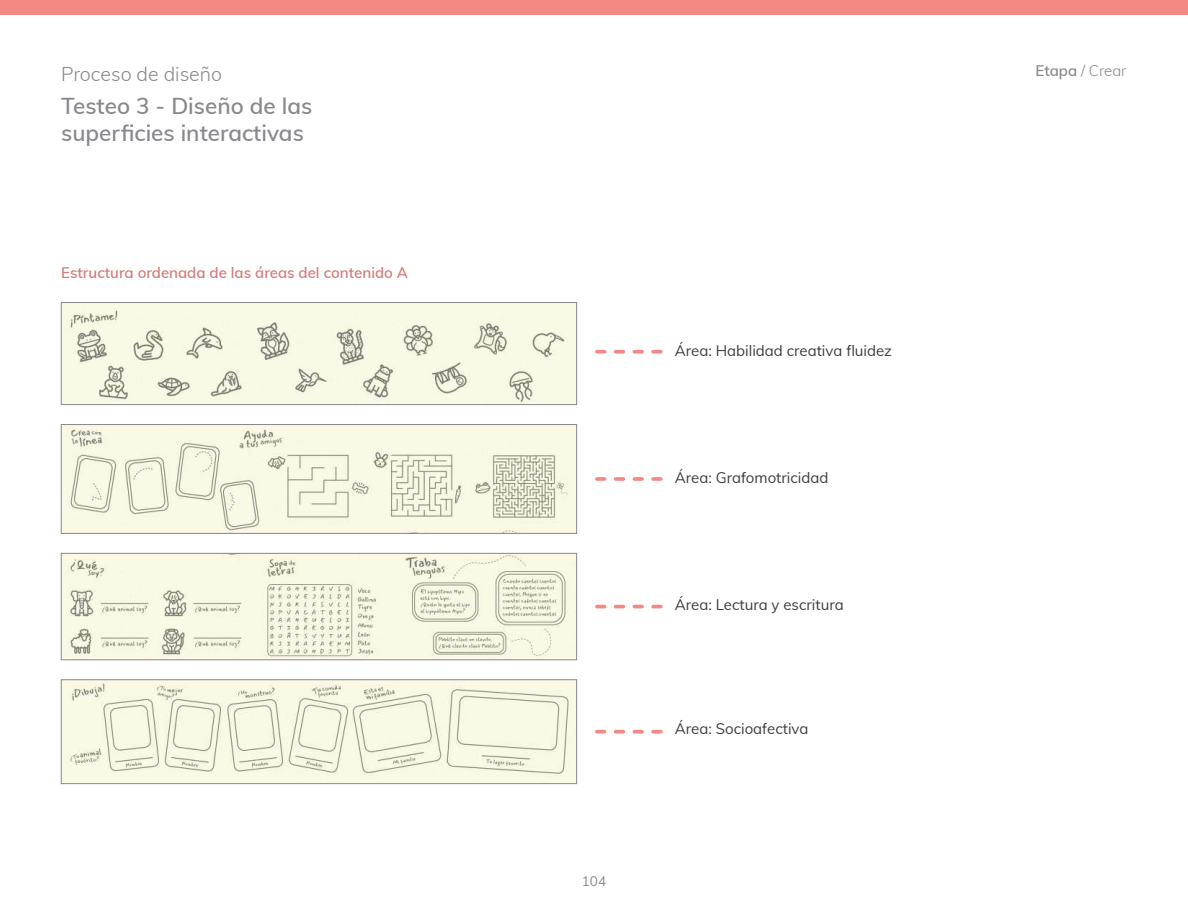
<style>
.page{position:relative;width:1188px;height:918px;background:#fff}
.page>*{position:absolute;margin:0;border:0;box-sizing:border-box;transform-origin:0 0}
.t1{font:600 22.5px/27px "Muli";color:#87898c}
.t2{font:300 19.5px "Muli";color:#87898c}
.t3{font:15px "Muli";color:#3e3e3f}
.t4{font:600 15px "Muli";color:#d47a78}
.t5{font:300 15px "Muli";color:#87898c}
.t6{font:13.5px "Muli";color:#87898c}
.s1{font-weight:600}
</style>
<div class="page">
<div style="left:0;top:0;width:1188px;height:14px;background:#f38885"></div>
<img style="left:63px;top:426px;width:512px;height:106px">
<div style="left:61px;top:424px;width:516px;height:110px;border:1px solid #87898c"></div>
<img style="left:63px;top:555px;width:512px;height:103px">
<div style="left:61px;top:553px;width:516px;height:107px;border:1px solid #87898c"></div>
<img style="left:63px;top:682px;width:512px;height:100px">
<div style="left:61px;top:680px;width:516px;height:104px;border:1px solid #87898c"></div>
<img style="left:63px;top:304px;width:512px;height:99px">
<div style="left:61px;top:302px;width:516px;height:103px;border:1px solid #87898c"></div>
<svg style="left:597px;top:350px;width:64px;height:4px"></svg>
<svg style="left:597px;top:477px;width:64px;height:4px"></svg>
<svg style="left:597px;top:605px;width:64px;height:3px"></svg>
<svg style="left:597px;top:730px;width:64px;height:4px"></svg>
<h2 class="t2" style="left:61px;top:60px;width:163px">Proceso de diseño</h2>
<p class="t5" style="left:1036px;top:60px;width:93px"><span class="s1">Etapa</span> / Crear</p>
<h1 class="t1" style="left:61px;top:91px;width:253px">Testeo 3 - Diseño de las superficies interactivas</h1>
<p class="t4" style="left:61px;top:262px;width:348px">Estructura ordenada de las áreas del contenido A</p>
<p class="t6" style="left:582px;top:871px;width:26px">104</p>
<p class="t3" style="left:675px;top:339px;width:219px">Área: Habilidad creativa fluidez</p>
<p class="t3" style="left:675px;top:467px;width:155px">Área: Grafomotricidad</p>
<p class="t3" style="left:675px;top:594px;width:170px">Área: Lectura y escritura</p>
<p class="t3" style="left:675px;top:717px;width:135px">Área: Socioafectiva</p>
</div>
